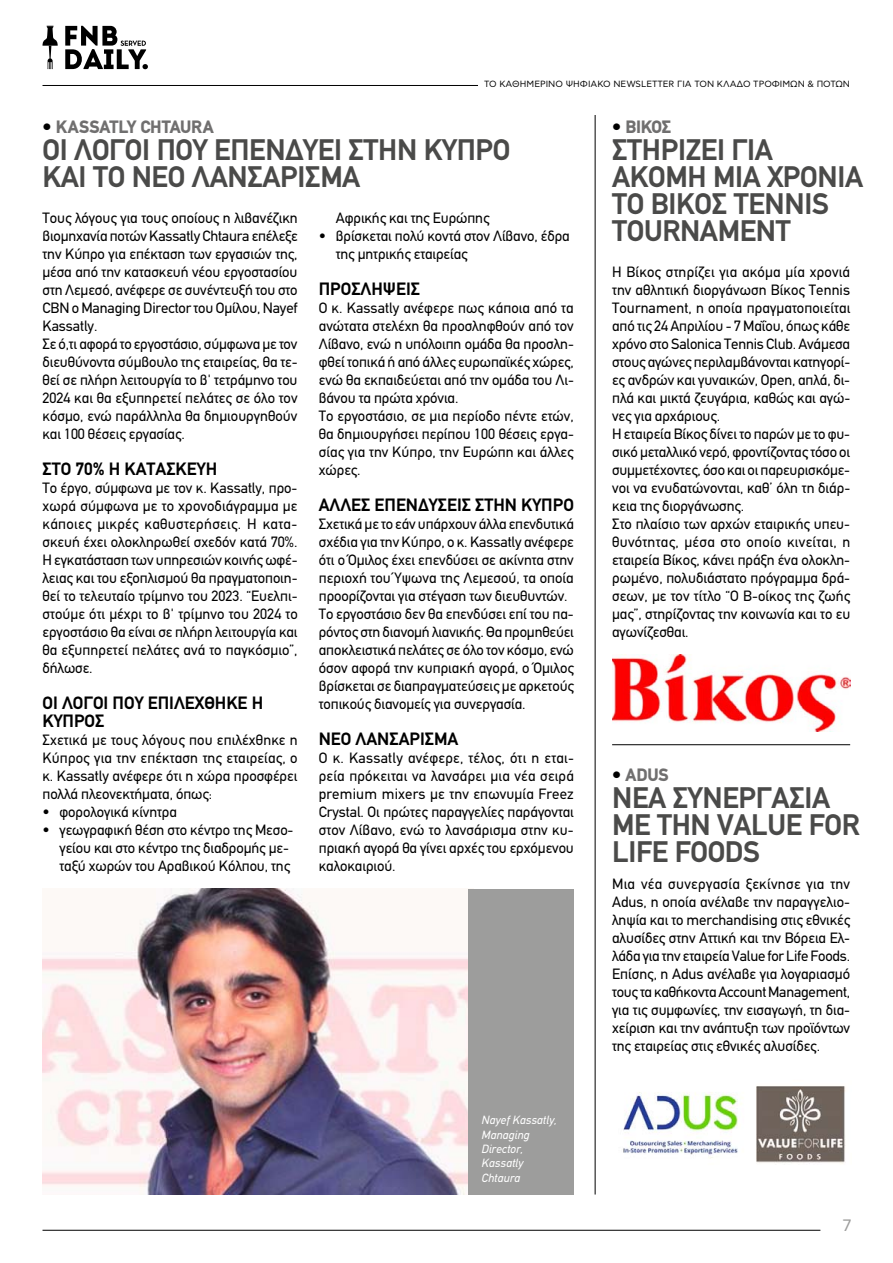
<style>
.page{position:relative;width:893px;height:1263px;background:#fff}
.page>*{position:absolute;margin:0;border:0;box-sizing:border-box;transform-origin:0 0}
.t1{font:700 30px/27px "PF Din Text";letter-spacing:-.01em;color:#4a4a49}
.t2{font:700 18px/18px "PF Din Text";color:#000}
.t3{font:900 18px "PF Din Text";letter-spacing:-.015em;color:#706f6f}
.t4{font:16.5px "CF Asty Std";color:#9d9d9c}
.t5{font:15px/18px "PF Din Text";letter-spacing:-.005em;color:#000}
.t6{font:italic 12px/14.4px "PF Din Text";letter-spacing:.01em;color:#fff}
.t7{font:9px "CF Asty Std";color:#000}
.s1{color:#000}
</style>
<div class="page">
<svg style="left:43px;top:26px;width:15px;height:44px"></svg>
<svg style="left:65px;top:26px;width:83px;height:43px"></svg>
<hr style="left:43px;top:85px;width:435px;height:1px;background:#000">
<hr style="left:43px;top:1230px;width:777px;height:1px;background:#000">
<img style="left:612px;top:655px;width:238px;height:76px">
<img style="left:623px;top:1086px;width:223px;height:78px">
<hr style="left:595px;top:115px;width:1px;height:1080px;background:#000">
<hr style="left:612px;top:744px;width:238px;height:1px;background:#000">
<img style="left:43px;top:889px;width:425px;height:306px">
<div style="left:468px;top:889px;width:106px;height:306px;background:#9d9d9c"></div>
<p class="t7" style="left:484px;top:78px;width:367px">ΤΟ ΚΑΘΗΜΕΡΙΝΟ ΨΗΦΙΑΚΟ NEWSLETTER ΓΙΑ ΤΟΝ ΚΛΑΔΟ ΤΡΟΦΙΜΩΝ &amp; ΠΟΤΩΝ</p>
<p class="t3" style="left:612px;top:120px;width:61px"><span class="s1">•</span> ΒΙΚΟΣ</p>
<h1 class="t1" style="left:612px;top:140px;width:252px">ΣΤΗΡΙΖΕΙ ΓΙΑ<br>ΑΚΟΜΗ ΜΙΑ ΧΡΟΝΙΑ<br>ΤΟ ΒΙΚΟΣ TENNIS<br>TOURNAMENT</h1>
<p class="t3" style="left:43px;top:120px;width:173px"><span class="s1">•</span> KASSATLY CHTAURA</p>
<h1 class="t1" style="left:43px;top:140px;width:469px">ΟΙ ΛΟΓΟΙ ΠΟΥ ΕΠΕΝΔΥΕΙ ΣΤΗΝ ΚΥΠΡΟ<br>ΚΑΙ ΤΟ ΝΕΟ ΛΑΝΣΑΡΙΣΜΑ</h1>
<p class="t5" style="left:43px;top:210px;width:257px">Τους λόγους για τους οποίους η λιβανέζικη βιομηχανία ποτών Kassatly Chtaura επέλεξε την Κύπρο για επέκταση των εργασιών της, μέσα από την κατασκευή νέου εργοστασίου στη Λεμεσό, ανέφερε σε συνέντευξή του στο CBN ο Managing Director του Oμίλου, Nayef Kassatly.<br>Σε ό,τι αφορά το εργοστάσιο, σύμφωνα με τον διευθύνοντα σύμβουλο της εταιρείας, θα τε&shy;θεί σε πλήρη λειτουργία το β' τετράμηνο του 2024 και θα εξυπηρετεί πελάτες σε όλο τον κόσμο, ενώ παράλληλα θα δημιουργηθούν και 100 θέσεις εργασίας.</p>
<p class="t2" style="left:43px;top:462px;width:176px">ΣΤΟ 70% Η ΚΑΤΑΣΚΕΥΗ</p>
<p class="t5" style="left:43px;top:480px;width:257px;text-align:justify">Το έργο, σύμφωνα με τον κ. Kassatly, προ&shy;χωρά σύμφωνα με το χρονοδιάγραμμα με κάποιες μικρές καθυστερήσεις. Η κατα&shy;σκευή έχει ολοκληρωθεί σχεδόν κατά 70%.<br>Η εγκατάσταση των υπηρεσιών κοινής ωφέ&shy;λειας και του εξοπλισμού θα πραγματοποιη&shy;θεί το τελευταίο τρίμηνο του 2023. “Ευελπι&shy;στούμε ότι μέχρι το β' τρίμηνο του 2024 το εργοστάσιο θα είναι σε πλήρη λειτουργία και θα εξυπηρετεί πελάτες ανά το παγκόσμιο”, δήλωσε.</p>
<p class="t2" style="left:43px;top:696px;width:222px">ΟΙ ΛΟΓΟΙ ΠΟΥ ΕΠΙΛΕΧΘΗΚΕ Η<br>ΚΥΠΡΟΣ</p>
<p class="t5" style="left:43px;top:732px;width:257px;text-align:justify">Σχετικά με τους λόγους που επιλέχθηκε η Κύπρος για την επέκταση της εταιρείας, ο κ. Kassatly ανέφερε ότι η χώρα προσφέρει πολλά πλεονεκτήματα, όπως:</p>
<p class="t5" style="left:43px;top:804px;width:136px">• φορολογικά κίνητρα</p>
<p class="t5" style="left:60px;top:822px;width:235px;text-indent:-17px">• γεωγραφική θέση στο κέντρο της Μεσο&shy;γείου και στο κέντρο της διαδρομής με&shy;ταξύ χωρών του Αραβικού Κόλπου, της</p>
<p class="t5" style="left:336px;top:210px;width:155px">Αφρικής και της Ευρώπης</p>
<p class="t5" style="left:336px;top:228px;width:235px;text-indent:-17px">• βρίσκεται πολύ κοντά στον Λίβανο, έδρα της μητρικής εταιρείας</p>
<p class="t2" style="left:319px;top:282px;width:103px">ΠΡΟΣΛΗΨΕΙΣ</p>
<p class="t5" style="left:319px;top:300px;width:257px">Ο κ. Kassatly ανέφερε πως κάποια από τα ανώτατα στελέχη θα προσληφθούν από τον Λίβανο, ενώ η υπόλοιπη ομάδα θα προσλη&shy;φθεί τοπικά ή από άλλες ευρωπαϊκές χώρες, ενώ θα εκπαιδεύεται από την ομάδα του Λι&shy;βάνου τα πρώτα χρόνια.<br>Το εργοστάσιο, σε μια περίοδο πέντε ετών, θα δημιουργήσει περίπου 100 θέσεις εργα&shy;σίας για την Κύπρο, την Ευρώπη και άλλες χώρες.</p>
<p class="t2" style="left:319px;top:498px;width:257px">ΑΛΛΕΣ ΕΠΕΝΔΥΣΕΙΣ ΣΤΗΝ ΚΥΠΡΟ</p>
<p class="t5" style="left:319px;top:516px;width:257px">Σχετικά με το εάν υπάρχουν άλλα επενδυτικά σχέδια για την Κύπρο, ο κ. Kassatly ανέφερε ότι ο Όμιλος έχει επενδύσει σε ακίνητα στην περιοχή του Ύψωνα της Λεμεσού, τα οποία προορίζονται για στέγαση των διευθυντών.<br>Το εργοστάσιο δεν θα επενδύσει επί του πα&shy;ρόντος στη διανομή λιανικής. Θα προμηθεύει αποκλειστικά πελάτες σε όλο τον κόσμο, ενώ όσον αφορά την κυπριακή αγορά, ο Όμιλος βρίσκεται σε διαπραγματεύσεις με αρκετούς τοπικούς διανομείς για συνεργασία.</p>
<p class="t2" style="left:319px;top:732px;width:141px">ΝΕΟ ΛΑΝΣΑΡΙΣΜΑ</p>
<p class="t5" style="left:319px;top:750px;width:257px;text-align:justify">Ο κ. Kassatly ανέφερε, τέλος, ότι η εται&shy;ρεία πρόκειται να λανσάρει μια νέα σειρά premium mixers με την επωνυμία Freez Crystal. Οι πρώτες παραγγελίες παράγονται στον Λίβανο, ενώ το λανσάρισμα στην κυ&shy;πριακή αγορά θα γίνει αρχές του ερχόμενου καλοκαιριού.</p>
<p class="t5" style="left:612px;top:264px;width:240px">Η Βίκος στηρίζει για ακόμα μία χρονιά την αθλητική διοργάνωση Βίκος Tennis Tournament, η οποία πραγματοποιείται από τις 24 Απριλίου - 7 Μαΐου, όπως κάθε χρόνο στο Salonica Tennis Club. Ανάμεσα στους αγώνες περιλαμβάνονται κατηγορί&shy;ες ανδρών και γυναικών, Open, απλά, δι&shy;πλά και μικτά ζευγάρια, καθώς και αγώ&shy;νες για αρχάριους.<br>Η εταιρεία Βίκος δίνει το παρών με το φυ&shy;σικό μεταλλικό νερό, φροντίζοντας τόσο οι συμμετέχοντες, όσο και οι παρευρισκόμε&shy;νοι να ενυδατώνονται, καθ’ όλη τη διάρ&shy;κεια της διοργάνωσης.<br>Στο πλαίσιο των αρχών εταιρικής υπευ&shy;θυνότητας, μέσα στο οποίο κινείται, η εταιρεία Βίκος, κάνει πράξη ένα ολοκλη&shy;ρωμένο, πολυδιάστατο πρόγραμμα δρά&shy;σεων, με τον τίτλο “Ο Β-οίκος της ζωής μας”, στηρίζοντας την κοινωνία και το ευ αγωνίζεσθαι.</p>
<p class="t3" style="left:612px;top:768px;width:58px"><span class="s1">•</span> ADUS</p>
<h1 class="t1" style="left:612px;top:787px;width:249px">ΝΕΑ ΣΥΝΕΡΓΑΣΙΑ<br>ΜΕ ΤΗΝ VALUE FOR<br>LIFE FOODS</h1>
<p class="t6" style="left:481px;top:1113px;width:77px">Nayef Kassatly,<br>Managing<br>Director,<br>Kassatly<br>Chtaura</p>
<p class="t5" style="left:612px;top:876px;width:240px;text-align:justify">Μια νέα συνεργασία ξεκίνησε για την Adus, η οποία ανέλαβε την παραγγελιο&shy;ληψία και το merchandising στις εθνικές αλυσίδες στην Αττική και την Βόρεια Ελ&shy;λάδα για την εταιρεία Value for Life Foods.<br>Επίσης, η Adus ανέλαβε για λογαριασμό τους τα καθήκοντα Account Management, για τις συμφωνίες, την εισαγωγή, τη δια&shy;χείριση και την ανάπτυξη των προϊόντων της εταιρείας στις εθνικές αλυσίδες.</p>
<p class="t4" style="left:843px;top:1216px;width:10px">7</p>
</div>
